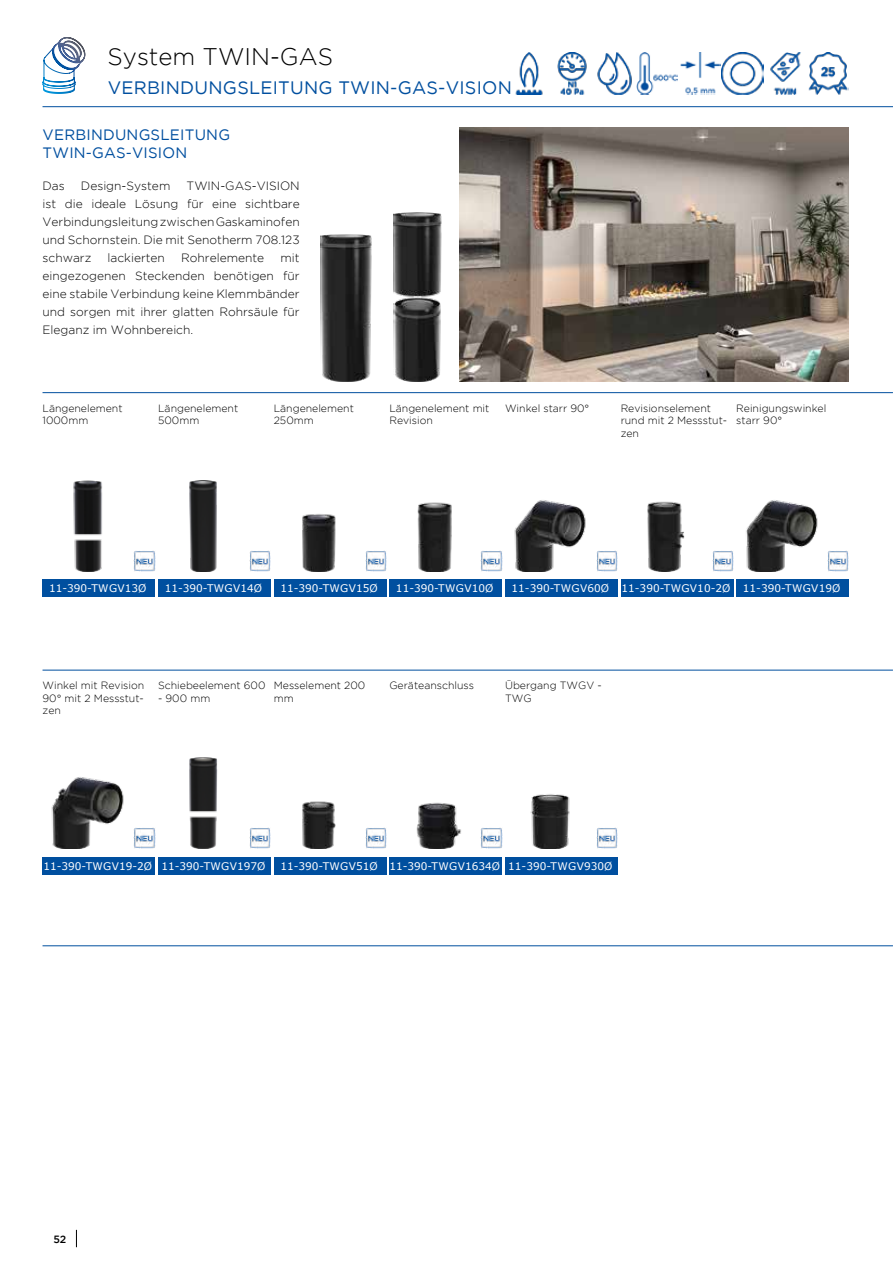
<style>
.page{position:relative;width:893px;height:1263px;background:#fff}
.page>*{position:absolute;margin:0;border:0;box-sizing:border-box;transform-origin:0 0}
.t1{font:300 24px "Gotham";color:#000}
.t2{font:18px "Gotham";letter-spacing:.015em;color:#004f9f}
.t3{font:15px/18px "Gotham";letter-spacing:.015em;color:#004f9f}
.t4{font:300 12px/18px "Gotham";color:#000;text-align:justify}
.t5{font:300 10.5px/12.6px "Gotham";color:#000}
.t6{font:10.5px "Verdana";color:#fff}
.t7{font:500 10.5px "Gotham";color:#000}
</style>
<div class="page">
<hr style="left:43px;top:106px;width:850px;height:1px;background:#004f9f">
<svg style="left:76px;top:1230px;width:1px;height:17px"></svg>
<svg style="left:42px;top:37px;width:44px;height:57px"></svg>
<hr style="left:43px;top:392px;width:850px;height:1px;background:#004f9f">
<hr style="left:43px;top:670px;width:850px;height:1px;background:#004f9f">
<hr style="left:43px;top:945px;width:850px;height:1px;background:#004f9f">
<img style="left:770px;top:53px;width:79px;height:41px">
<img style="left:637px;top:53px;width:126px;height:41px">
<img style="left:515px;top:53px;width:117px;height:41px">
<img style="left:393px;top:212px;width:48px;height:170px">
<img style="left:321px;top:234px;width:50px;height:148px">
<img style="left:459px;top:128px;width:390px;height:254px">
<div style="left:43px;top:580px;width:112px;height:17px;background:#004f9f"></div>
<img style="left:73px;top:480px;width:30px;height:91px">
<img style="left:134px;top:551px;width:21px;height:20px">
<div style="left:158px;top:580px;width:113px;height:17px;background:#004f9f"></div>
<img style="left:189px;top:480px;width:28px;height:91px">
<img style="left:250px;top:550px;width:21px;height:21px">
<div style="left:274px;top:580px;width:112px;height:17px;background:#004f9f"></div>
<img style="left:302px;top:514px;width:34px;height:57px">
<img style="left:365px;top:550px;width:21px;height:21px">
<div style="left:389px;top:580px;width:113px;height:17px;background:#004f9f"></div>
<img style="left:417px;top:502px;width:35px;height:69px">
<img style="left:481px;top:551px;width:21px;height:20px">
<div style="left:505px;top:580px;width:113px;height:17px;background:#004f9f"></div>
<img style="left:514px;top:500px;width:72px;height:71px">
<img style="left:596px;top:550px;width:22px;height:21px">
<div style="left:621px;top:580px;width:112px;height:17px;background:#004f9f"></div>
<img style="left:647px;top:501px;width:38px;height:70px">
<img style="left:712px;top:550px;width:21px;height:21px">
<div style="left:736px;top:580px;width:113px;height:17px;background:#004f9f"></div>
<img style="left:746px;top:500px;width:72px;height:71px">
<img style="left:828px;top:550px;width:21px;height:21px">
<div style="left:43px;top:857px;width:112px;height:17px;background:#004f9f"></div>
<img style="left:51px;top:777px;width:73px;height:72px">
<img style="left:134px;top:828px;width:21px;height:21px">
<div style="left:158px;top:857px;width:113px;height:17px;background:#004f9f"></div>
<img style="left:189px;top:758px;width:29px;height:91px">
<img style="left:250px;top:827px;width:21px;height:22px">
<div style="left:274px;top:857px;width:112px;height:17px;background:#004f9f"></div>
<img style="left:302px;top:801px;width:34px;height:48px">
<img style="left:365px;top:827px;width:21px;height:22px">
<div style="left:389px;top:857px;width:113px;height:17px;background:#004f9f"></div>
<img style="left:416px;top:802px;width:45px;height:47px">
<img style="left:481px;top:828px;width:21px;height:21px">
<div style="left:505px;top:857px;width:113px;height:17px;background:#004f9f"></div>
<img style="left:530px;top:794px;width:40px;height:55px">
<img style="left:596px;top:827px;width:22px;height:22px">
<h1 class="t1" style="left:108px;top:42px;width:227px">System TWIN-GAS</h1>
<h2 class="t2" style="left:108px;top:76px;width:406px">VERBINDUNGSLEITUNG TWIN-GAS-VISION</h2>
<p class="t3" style="left:43px;top:125px;width:189px">VERBINDUNGSLEITUNG<br>TWIN-GAS-VISION</p>
<p class="t4" style="left:43px;top:176px;width:24px">Das</p>
<p class="t4" style="left:81px;top:176px;width:91px">Design-System</p>
<p class="t4" style="left:43px;top:176px;width:259px;text-indent:144px">TWIN-GAS-VISION ist die ideale Lösung für eine sichtbare Verbindungsleitung zwischen Gaskaminofen und Schornstein. Die mit Senotherm 708.123 schwarz</p>
<p class="t4" style="left:108px;top:248px;width:59px">lackierten</p>
<p class="t4" style="left:181px;top:248px;width:85px">Rohrelemente</p>
<p class="t4" style="left:43px;top:248px;width:259px;text-indent:238px">mit eingezogenen Steckenden benötigen für eine stabile Verbindung keine Klemmbänder und sorgen mit ihrer glatten Rohrsäule für Eleganz im Wohnbereich.</p>
<p class="t5" style="left:43px;top:401px;width:82px">Längenelement<br>1000mm</p>
<p class="t5" style="left:158px;top:401px;width:82px">Längenelement<br>500mm</p>
<p class="t5" style="left:274px;top:401px;width:82px">Längenelement<br>250mm</p>
<p class="t5" style="left:389px;top:401px;width:102px">Längenelement mit<br>Revision</p>
<p class="t5" style="left:505px;top:401px;width:86px">Winkel starr 90°</p>
<p class="t5" style="left:621px;top:401px;width:108px">Revisionselement rund mit 2 Messstut&shy;zen</p>
<p class="t5" style="left:736px;top:401px;width:92px">Reinigungswinkel starr 90°</p>
<p class="t6" style="left:49px;top:581px;width:99px">11-390-TWGV13Ø</p>
<p class="t6" style="left:165px;top:581px;width:99px">11-390-TWGV14Ø</p>
<p class="t6" style="left:280px;top:581px;width:99px">11-390-TWGV15Ø</p>
<p class="t6" style="left:396px;top:581px;width:99px">11-390-TWGV10Ø</p>
<p class="t6" style="left:512px;top:581px;width:99px">11-390-TWGV60Ø</p>
<p class="t6" style="left:621px;top:581px;width:110px">11-390-TWGV10-2Ø</p>
<p class="t6" style="left:743px;top:581px;width:99px">11-390-TWGV19Ø</p>
<p class="t5" style="left:43px;top:679px;width:103px;text-align:justify">Winkel mit Revision 90° mit 2 Messstut&shy;zen</p>
<p class="t5" style="left:158px;top:679px;width:109px">Schiebeelement 600</p>
<p class="t5" style="left:158px;top:691px;width:54px">- 900 mm</p>
<p class="t5" style="left:274px;top:679px;width:93px">Messelement 200 mm</p>
<p class="t5" style="left:389px;top:679px;width:86px">Geräteanschluss</p>
<p class="t5" style="left:505px;top:679px;width:98px">Übergang TWGV -<br>TWG</p>
<p class="t6" style="left:43px;top:859px;width:110px">11-390-TWGV19-2Ø</p>
<p class="t6" style="left:161px;top:859px;width:106px">11-390-TWGV197Ø</p>
<p class="t6" style="left:280px;top:859px;width:99px">11-390-TWGV51Ø</p>
<p class="t6" style="left:389px;top:859px;width:112px">11-390-TWGV1634Ø</p>
<p class="t6" style="left:508px;top:859px;width:106px">11-390-TWGV930Ø</p>
<p class="t7" style="left:53px;top:1232px;width:14px">52</p>
</div>
